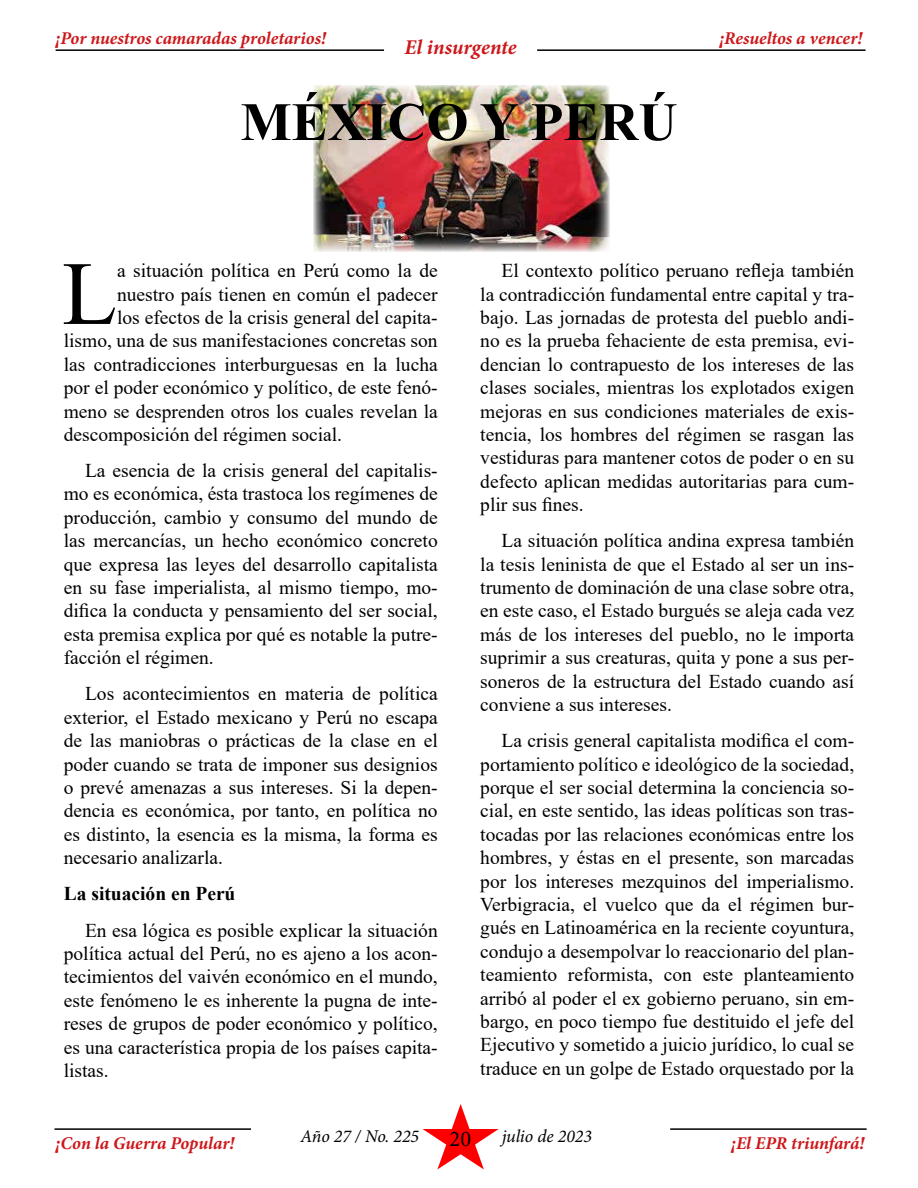
<style>
.page{position:relative;width:918px;height:1188px;background:#fff}
.page>*{position:absolute;margin:0;border:0;box-sizing:border-box;transform-origin:0 0}
.t1{font:90.15px "Times New Roman";color:#000}
.t2{font:700 54px "Times New Roman";color:#000}
.t3{font:22.5px "Minion Pro";color:#000}
.t4{font:italic 700 21px "Minion Pro";color:#cd171a}
.t5{font:19.5px/23.4px "Times New Roman";color:#000;text-align:justify}
.t6{font:700 19.5px "Times New Roman";color:#000}
.t7{font:italic 700 18px "Minion Pro";letter-spacing:-.005em;color:#cd171a}
.t8{font:italic 18px "Minion Pro";letter-spacing:-.005em;color:#000}
</style>
<div class="page">
<hr style="left:56px;top:49px;width:328px;height:2px;background:#000">
<hr style="left:55px;top:1128px;width:196px;height:2px;background:#000">
<hr style="left:537px;top:49px;width:329px;height:2px;background:#000">
<svg style="left:423px;top:1104px;width:76px;height:65px"></svg>
<hr style="left:670px;top:1128px;width:197px;height:2px;background:#000">
<img style="left:313px;top:85px;width:297px;height:166px">
<p class="t7" style="left:56px;top:25px;width:272px">¡Por nuestros camaradas proletarios!</p>
<p class="t7" style="left:719px;top:25px;width:144px">¡Resueltos a vencer!</p>
<p class="t4" style="left:405px;top:32px;width:113px">El insurgente</p>
<h2 class="t2" style="left:241px;top:83px;width:438px">MÉXICO Y PERÚ</h2>
<h1 class="t1" style="left:62px;top:230px;width:57px">L</h1>
<p class="t5" style="left:117px;top:258px;width:322px">a situación política en Perú como la de</p>
<p class="t5" style="left:117px;top:282px;width:322px">nuestro país tienen en común el padecer</p>
<p class="t5" style="left:117px;top:305px;width:322px">los efectos de la crisis general del capita-</p>
<p class="t5" style="left:64px;top:328px;width:375px">lismo, una de sus manifestaciones concretas son</p>
<p class="t5" style="left:64px;top:352px;width:375px">las contradicciones interburguesas en la lucha</p>
<p class="t5" style="left:64px;top:375px;width:375px">por el poder económico y político, de este fenó-</p>
<p class="t5" style="left:64px;top:399px;width:375px">meno se desprenden otros los cuales revelan la</p>
<p class="t5" style="left:64px;top:422px;width:280px">descomposición del régimen social.</p>
<p class="t5" style="left:64px;top:458px;width:375px;text-indent:21px">La esencia de la crisis general del capitalis&shy;mo es económica, ésta trastoca los regímenes de producción, cambio y consumo del mundo de las mercancías, un hecho económico concreto que expresa las leyes del desarrollo capitalista en su fase imperialista, al mismo tiempo, mo&shy;difica la conducta y pensamiento del ser social, esta premisa explica por qué es notable la putre&shy;facción el régimen.</p>
<p class="t5" style="left:64px;top:682px;width:375px;text-indent:21px">Los acontecimientos en materia de política exterior, el Estado mexicano y Perú no escapa de las maniobras o prácticas de la clase en el poder cuando se trata de imponer sus designios o prevé amenazas a sus intereses. Si la depen&shy;dencia es económica, por tanto, en política no es distinto, la esencia es la misma, la forma es necesario analizarla.</p>
<p class="t6" style="left:64px;top:880px;width:173px">La situación en Perú</p>
<p class="t5" style="left:64px;top:918px;width:375px;text-indent:21px">En esa lógica es posible explicar la situación política actual del Perú, no es ajeno a los acon&shy;tecimientos del vaivén económico en el mundo, este fenómeno le es inherente la pugna de inte&shy;reses de grupos de poder económico y político, es una característica propia de los países capita&shy;listas.</p>
<p class="t5" style="left:480px;top:258px;width:375px;text-indent:21px">El contexto político peruano refleja también la contradicción fundamental entre capital y tra&shy;bajo. Las jornadas de protesta del pueblo andi&shy;no es la prueba fehaciente de esta premisa, evi&shy;dencian lo contrapuesto de los intereses de las clases sociales, mientras los explotados exigen mejoras en sus condiciones materiales de exis&shy;tencia, los hombres del régimen se rasgan las vestiduras para mantener cotos de poder o en su defecto aplican medidas autoritarias para cum&shy;plir sus fines.</p>
<p class="t5" style="left:480px;top:528px;width:375px;text-indent:21px">La situación política andina expresa también la tesis leninista de que el Estado al ser un ins&shy;trumento de dominación de una clase sobre otra, en este caso, el Estado burgués se aleja cada vez más de los intereses del pueblo, no le importa suprimir a sus creaturas, quita y pone a sus per&shy;soneros de la estructura del Estado cuando así conviene a sus intereses.</p>
<p class="t5" style="left:480px;top:728px;width:375px;text-indent:21px">La crisis general capitalista modifica el com&shy;portamiento político e ideológico de la sociedad, porque el ser social determina la conciencia so&shy;cial, en este sentido, las ideas políticas son tras&shy;tocadas por las relaciones económicas entre los hombres, y éstas en el presente, son marcadas por los intereses mezquinos del imperialismo.<br>Verbigracia, el vuelco que da el régimen bur&shy;gués en Latinoamérica en la reciente coyuntura, condujo a desempolvar lo reaccionario del plan&shy;teamiento reformista, con este planteamiento arribó al poder el ex gobierno peruano, sin em&shy;bargo, en poco tiempo fue destituido el jefe del Ejecutivo y sometido a juicio jurídico, lo cual se traduce en un golpe de Estado orquestado por la</p>
<p class="t8" style="left:301px;top:1124px;width:120px">Año 27 / No. 225</p>
<p class="t8" style="left:502px;top:1124px;width:92px">julio de 2023</p>
<p class="t3" style="left:450px;top:1124px;width:23px">20</p>
<p class="t7" style="left:56px;top:1130px;width:180px">¡Con la Guerra Popular!</p>
<p class="t7" style="left:731px;top:1130px;width:135px">¡El EPR triunfará!</p>
</div>
